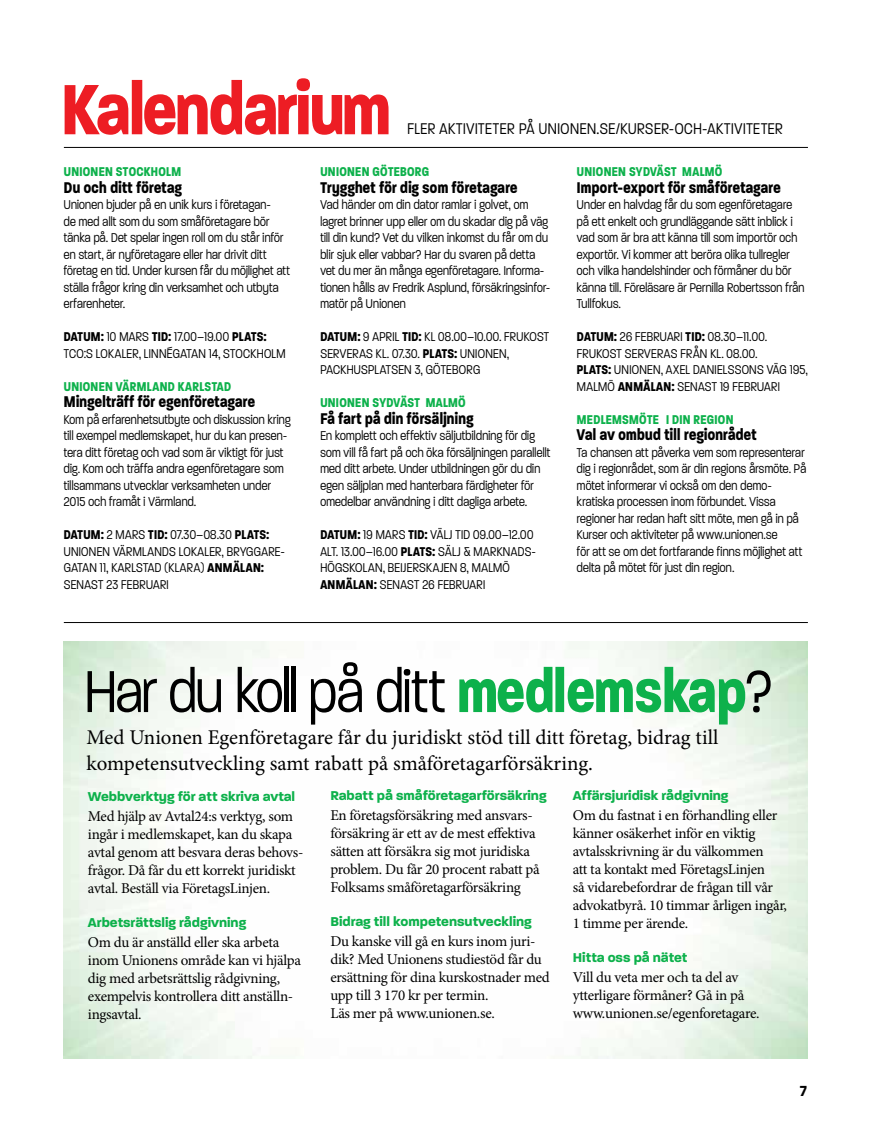
<style>
.page{position:relative;width:893px;height:1127px;background:#fff}
.page>*{position:absolute;margin:0;border:0;box-sizing:border-box;transform-origin:0 0}
.t1{font:700 96px "Paralucent Condensed";letter-spacing:-.02em;color:#ed1d24}
.t2{font:300 79.8px "Paralucent Condensed";letter-spacing:-.025em;color:#000}
.t3{font:700 21px "Paralucent Condensed";color:#000}
.t4{font:21px/25px "Minion Pro";letter-spacing:-.005em;color:#000}
.t5{font:300 21px "Paralucent Condensed";letter-spacing:.015em;color:#000}
.t6{font:700 19.65px "Paralucent Condensed";color:#000;scale:1.07 1}
.t7{font:300 17.25px/16.5px "Paralucent Condensed";color:#000}
.t8{font:700 17.25px "Paralucent Condensed";letter-spacing:.005em;color:#0db14b}
.t9{font:15px/18px "Minion Pro";letter-spacing:-.02em;color:#000}
.t10{font:700 13.8px "Paralucent";color:#0db14b}
.s1{font-weight:700}
.s2{font-weight:700;color:#0db14b}
</style>
<div class="page">
<hr style="left:64px;top:622px;width:744px;height:1px;background:#000">
<hr style="left:64px;top:147px;width:744px;height:1px;background:#000">
<h1 class="t1" style="left:61px;top:57px;width:332px">Kalendarium</h1>
<p class="t5" style="left:407px;top:117px;width:377px">FLER AKTIVITETER PÅ UNIONEN.SE/KURSER-OCH-AKTIVITETER</p>
<p class="t8" style="left:64px;top:162px;width:119px">UNIONEN STOCKHOLM</p>
<p class="t3" style="left:64px;top:176px;width:120px">Du och ditt företag</p>
<p class="t7" style="left:64px;top:196px;width:228px">Unionen bjuder på en unik kurs i företagan-<br>de med allt som du som småföretagare bör tänka på. Det spelar ingen roll om du står inför en start, är nyföretagare eller har drivit ditt företag en tid. Under kursen får du möjlighet att ställa frågor kring din verksamhet och utbyta erfarenheter.</p>
<p class="t7" style="left:64px;top:328px;width:224px"><span class="s1">DATUM:</span> 10 MARS <span class="s1">TID:</span> 17.00–19.00 <span class="s1">PLATS:<br></span>TCO:S LOKALER, LINNÉGATAN 14, STOCKHOLM</p>
<p class="t8" style="left:64px;top:377px;width:169px">UNIONEN VÄRMLAND KARLSTAD</p>
<p class="t3" style="left:64px;top:390px;width:193px">Mingelträff för egenföretagare</p>
<p class="t7" style="left:64px;top:410px;width:229px">Kom på erfarenhetsutbyte och diskussion kring till exempel medlemskapet, hur du kan presen&shy;tera ditt företag och vad som är viktigt för just dig. Kom och träffa andra egenföretagare som tillsammans utvecklar verksamheten under 2015 och framåt i Värmland.</p>
<p class="t7" style="left:64px;top:526px;width:223px"><span class="s1">DATUM:</span> 2 MARS <span class="s1">TID:</span> 07.30–08.30 <span class="s1">PLATS:<br></span>UNIONEN VÄRMLANDS LOKALER, BRYGGARE-GATAN 11, KARLSTAD (KLARA) <span class="s1">ANMÄLAN:<br></span>SENAST 23 FEBRUARI</p>
<p class="t8" style="left:320px;top:162px;width:111px">UNIONEN GÖTEBORG</p>
<p class="t3" style="left:320px;top:176px;width:199px">Trygghet för dig som företagare</p>
<p class="t7" style="left:320px;top:196px;width:231px">Vad händer om din dator ramlar i golvet, om lagret brinner upp eller om du skadar dig på väg till din kund? Vet du vilken inkomst du får om du blir sjuk eller vabbar? Har du svaren på detta vet du mer än många egenföretagare. Informa&shy;tionen hålls av Fredrik Asplund, försäkringsinfor&shy;matör på Unionen</p>
<p class="t7" style="left:320px;top:328px;width:231px"><span class="s1">DATUM:</span> 9 APRIL <span class="s1">TID:</span> KL 08.00–10.00. FRUKOST<br>SERVERAS KL. 07.30. <span class="s1">PLATS:</span> UNIONEN,<br>PACKHUSPLATSEN 3, GÖTEBORG</p>
<p class="t8" style="left:320px;top:393px;width:147px">UNIONEN SYDVÄST MALMÖ</p>
<p class="t3" style="left:320px;top:407px;width:155px">Få fart på din försäljning</p>
<p class="t7" style="left:320px;top:427px;width:232px">En komplett och effektiv säljutbildning för dig som vill få fart på och öka försäljningen parallellt med ditt arbete. Under utbildningen gör du din egen säljplan med hanterbara färdigheter för omedelbar användning i ditt dagliga arbete.</p>
<p class="t7" style="left:320px;top:526px;width:217px"><span class="s1">DATUM:</span> 19 MARS <span class="s1">TID:</span> VÄLJ TID 09.00–12.00<br>ALT. 13.00–16.00 <span class="s1">PLATS:</span> SÄLJ &amp; MARKNADS-HÖGSKOLAN, BEIJERSKAJEN 8, MALMÖ <span class="s1">ANMÄLAN:</span> SENAST 26 FEBRUARI</p>
<p class="t8" style="left:577px;top:162px;width:147px">UNIONEN SYDVÄST MALMÖ</p>
<p class="t3" style="left:577px;top:176px;width:206px">Import-export för småföretagare</p>
<p class="t7" style="left:577px;top:196px;width:229px">Under en halvdag får du som egenföretagare på ett enkelt och grundläggande sätt inblick i vad som är bra att känna till som importör och exportör. Vi kommer att beröra olika tullregler och vilka handelshinder och förmåner du bör känna till. Föreläsare är Pernilla Robertsson från Tullfokus.</p>
<p class="t7" style="left:577px;top:328px;width:232px"><span class="s1">DATUM:</span> 26 FEBRUARI <span class="s1">TID:</span> 08.30–11.00.<br>FRUKOST SERVERAS FRÅN KL. 08.00.<br><span class="s1">PLATS:</span> UNIONEN, AXEL DANIELSSONS VÄG 195, MALMÖ <span class="s1">ANMÄLAN:</span> SENAST 19 FEBRUARI</p>
<p class="t8" style="left:577px;top:410px;width:158px">MEDLEMSMÖTE I DIN REGION</p>
<p class="t3" style="left:577px;top:423px;width:181px">Val av ombud till regionrådet</p>
<p class="t7" style="left:577px;top:443px;width:231px">Ta chansen att påverka vem som representerar dig i regionrådet, som är din regions årsmöte. På mötet informerar vi också om den demo&shy;kratiska processen inom förbundet. Vissa regioner har redan haft sitt möte, men gå in på Kurser och aktiviteter på www.unionen.se<br>för att se om det fortfarande finns möjlighet att delta på mötet för just din region.</p>
<h2 class="t2" style="left:85px;top:648px;width:690px">Har du koll på ditt <span class="s2">medlemskap</span>?</h2>
<p class="t4" style="left:86px;top:725px;width:633px">Med Unionen Egenföretagare får du juridiskt stöd till ditt företag, bidrag till kompetensutveckling samt rabatt på småföretagarförsäkring.</p>
<p class="t10" style="left:88px;top:788px;width:209px">Webbverktyg för att skriva avtal</p>
<p class="t9" style="left:88px;top:807px;width:217px">Med hjälp av Avtal24:s verktyg, som ingår i medlemskapet, kan du skapa avtal genom att besvara deras behovs&shy;frågor. Då får du ett korrekt juridiskt avtal. Beställ via FöretagsLinjen.</p>
<p class="t10" style="left:88px;top:914px;width:160px">Arbetsrättslig rådgivning</p>
<p class="t9" style="left:88px;top:933px;width:214px">Om du är anställd eller ska arbeta inom Unionens område kan vi hjälpa dig med arbetsrättslig rådgivning, exempelvis kontrollera ditt anställn&shy;ingsavtal.</p>
<p class="t10" style="left:330px;top:787px;width:218px">Rabatt på småföretagarförsäkring</p>
<p class="t9" style="left:330px;top:806px;width:211px">En företagsförsäkring med ansvars&shy;försäkring är ett av de mest effektiva sätten att försäkra sig mot juridiska problem. Du får 20 procent rabatt på Folksams småföretagarförsäkring</p>
<p class="t10" style="left:330px;top:913px;width:203px">Bidrag till kompetensutveckling</p>
<p class="t9" style="left:330px;top:932px;width:221px">Du kanske vill gå en kurs inom juri&shy;dik? Med Unionens studiestöd får du ersättning för dina kurskostnader med upp till 3 170 kr per termin.<br>Läs mer på www.unionen.se.</p>
<p class="t10" style="left:573px;top:787px;width:157px">Affärsjuridisk rådgivning</p>
<p class="t9" style="left:573px;top:806px;width:216px">Om du fastnat i en förhandling eller känner osäkerhet inför en viktig avtalsskrivning är du välkommen<br>att ta kontakt med FöretagsLinjen<br>så vidarebefordrar de frågan till vår advokatbyrå. 10 timmar årligen ingår, 1 timme per ärende.</p>
<p class="t10" style="left:573px;top:949px;width:116px">Hitta oss på nätet</p>
<p class="t9" style="left:573px;top:968px;width:188px">Vill du veta mer och ta del av ytterligare förmåner? Gå in på www.unionen.se/egenforetagare.</p>
<p class="t6" style="left:800px;top:1080px;width:8px">7</p>
</div>
